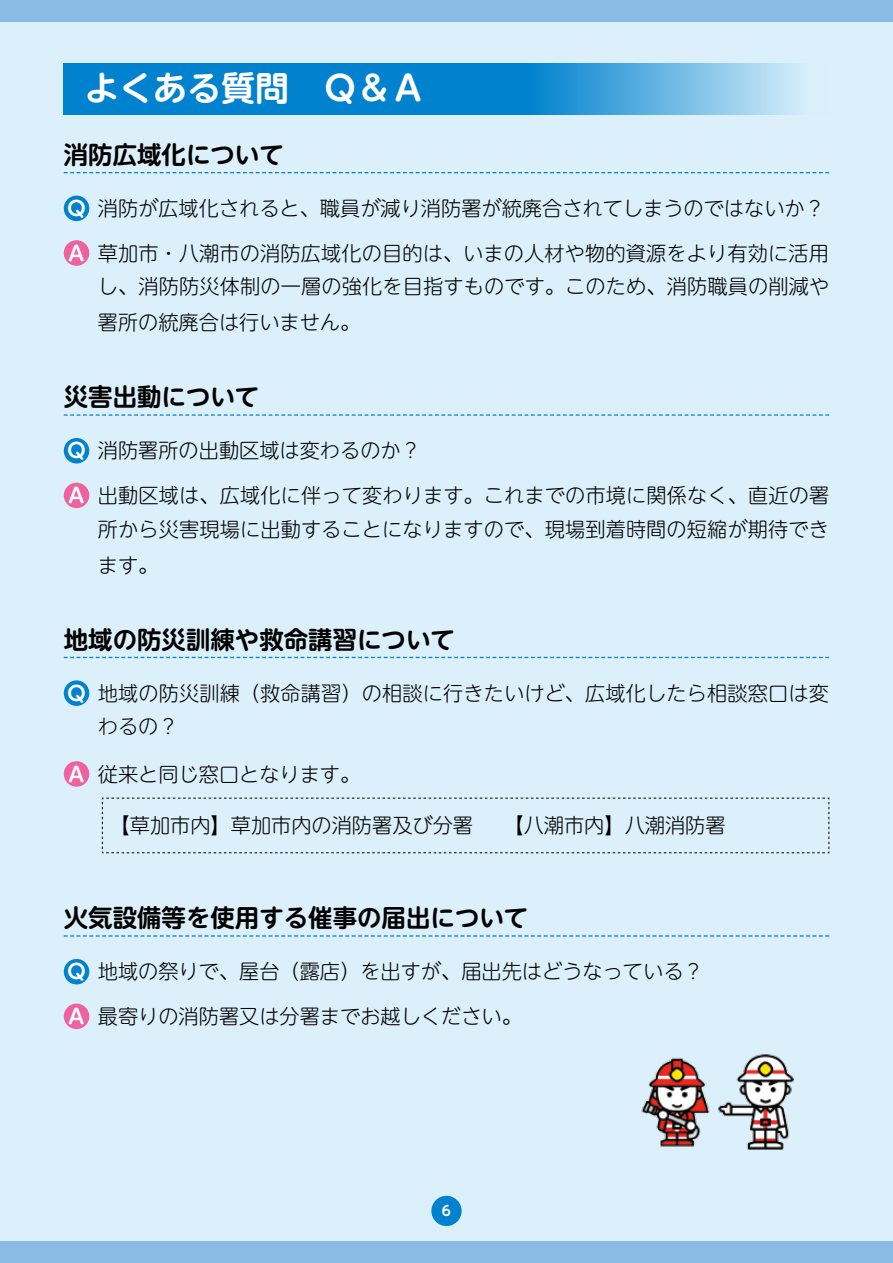
<style>
.page{position:relative;width:893px;height:1263px;background:#dbf0fb}
.page>*{position:absolute;margin:0;border:0;box-sizing:border-box;transform-origin:0 0}
.t1{font:700 34.05px "UD Shin M Go Pr 6 N De";color:#fff}
.t2{font:700 24.45px "UD Shin M Go Pr 6 N De";color:#000}
.t3{font:300 20.25px/33.5px "UD Shin M Go Pr 6 N";letter-spacing:.005em;color:#000;text-align:right}
.t4{font:700 13.8px "UD Shin M Go Pr 6 N De";color:#fff}
.s1{font-family:"UD Shin M Go Pr 6 N De";font-weight:700;color:#fff}
</style>
<div class="page">
<div style="left:0;top:0;width:893px;height:21px;background:#8abbe6"></div>
<div style="left:0;top:1242px;width:893px;height:21px;background:#8abbe6"></div>
<svg style="left:64px;top:172px;width:765px;height:1px"></svg>
<svg style="left:64px;top:414px;width:765px;height:2px"></svg>
<svg style="left:64px;top:657px;width:765px;height:1px"></svg>
<svg style="left:64px;top:935px;width:765px;height:1px"></svg>
<svg style="left:64px;top:63px;width:734px;height:51px;background:#2695d6"></svg>
<div style="left:64px;top:196px;width:25px;height:25px;background:#0082cf;border-radius:50%"></div>
<div style="left:64px;top:240px;width:25px;height:26px;background:#ee62a1;border-radius:50%"></div>
<div style="left:64px;top:438px;width:25px;height:25px;background:#0082cf;border-radius:50%"></div>
<div style="left:64px;top:483px;width:25px;height:25px;background:#ee62a1;border-radius:50%"></div>
<div style="left:64px;top:680px;width:25px;height:26px;background:#0082cf;border-radius:50%"></div>
<div style="left:64px;top:761px;width:25px;height:26px;background:#ee62a1;border-radius:50%"></div>
<svg style="left:102px;top:797px;width:727px;height:56px"></svg>
<div style="left:64px;top:959px;width:25px;height:25px;background:#0082cf;border-radius:50%"></div>
<div style="left:64px;top:1003px;width:25px;height:26px;background:#ee62a1;border-radius:50%"></div>
<img style="left:718px;top:1054px;width:76px;height:96px">
<img style="left:641px;top:1057px;width:69px;height:90px">
<div style="left:431px;top:1196px;width:31px;height:30px;background:#0082cf;border-radius:50%"></div>
<h1 class="t1" style="left:85px;top:59px;width:342px">よくある質問　Ｑ＆Ａ</h1>
<p class="t2" style="left:64px;top:134px;width:222px">消防広域化について</p>
<p class="t3" style="left:66px;top:190px;width:760px"><span class="s1">Ｑ</span>消防が広域化されると、職員が減り消防署が統廃合されてしまうのではないか？</p>
<p class="t3" style="left:69px;top:235px;width:762px"><span class="s1">A</span> 草加市・八潮市の消防広域化の目的は、いまの人材や物的資源をより有効に活用し、消防防災体制の一層の強化を目指すものです。このため、消防職員の削減や</p>
<p class="t3" style="left:98px;top:305px;width:264px">署所の統廃合は行いません。</p>
<p class="t2" style="left:64px;top:376px;width:197px">災害出動について</p>
<p class="t3" style="left:66px;top:433px;width:356px"><span class="s1">Ｑ</span>消防署所の出動区域は変わるのか？</p>
<p class="t3" style="left:69px;top:478px;width:762px"><span class="s1">A</span> 出動区域は、広域化に伴って変わります。これまでの市境に関係なく、直近の署所から災害現場に出動することになりますので、現場到着時間の短縮が期待でき</p>
<p class="t3" style="left:98px;top:547px;width:62px">ます。</p>
<p class="t2" style="left:64px;top:619px;width:393px">地域の防災訓練や救命講習について</p>
<p class="t3" style="left:98px;top:675px;width:733px;text-align:left;text-indent:-31px"><span class="s1">Ｑ</span>地域の防災訓練（救命講習）の相談に行きたいけど、広域化したら相談窓口は変わるの？</p>
<p class="t3" style="left:69px;top:756px;width:293px"><span class="s1">A</span> 従来と同じ窓口となります。</p>
<p class="t3" style="left:110px;top:808px;width:618px">【草加市内】草加市内の消防署及び分署　　【八潮市内】八潮消防署</p>
<p class="t2" style="left:64px;top:897px;width:466px">火気設備等を使用する催事の届出について</p>
<p class="t3" style="left:66px;top:954px;width:639px"><span class="s1">Ｑ</span>地域の祭りで、屋台（露店）を出すが、届出先はどうなっている？</p>
<p class="t3" style="left:69px;top:998px;width:455px"><span class="s1">A</span> 最寄りの消防署又は分署までお越しください。</p>
<p class="t4" style="left:442px;top:1199px;width:11px">6</p>
</div>
